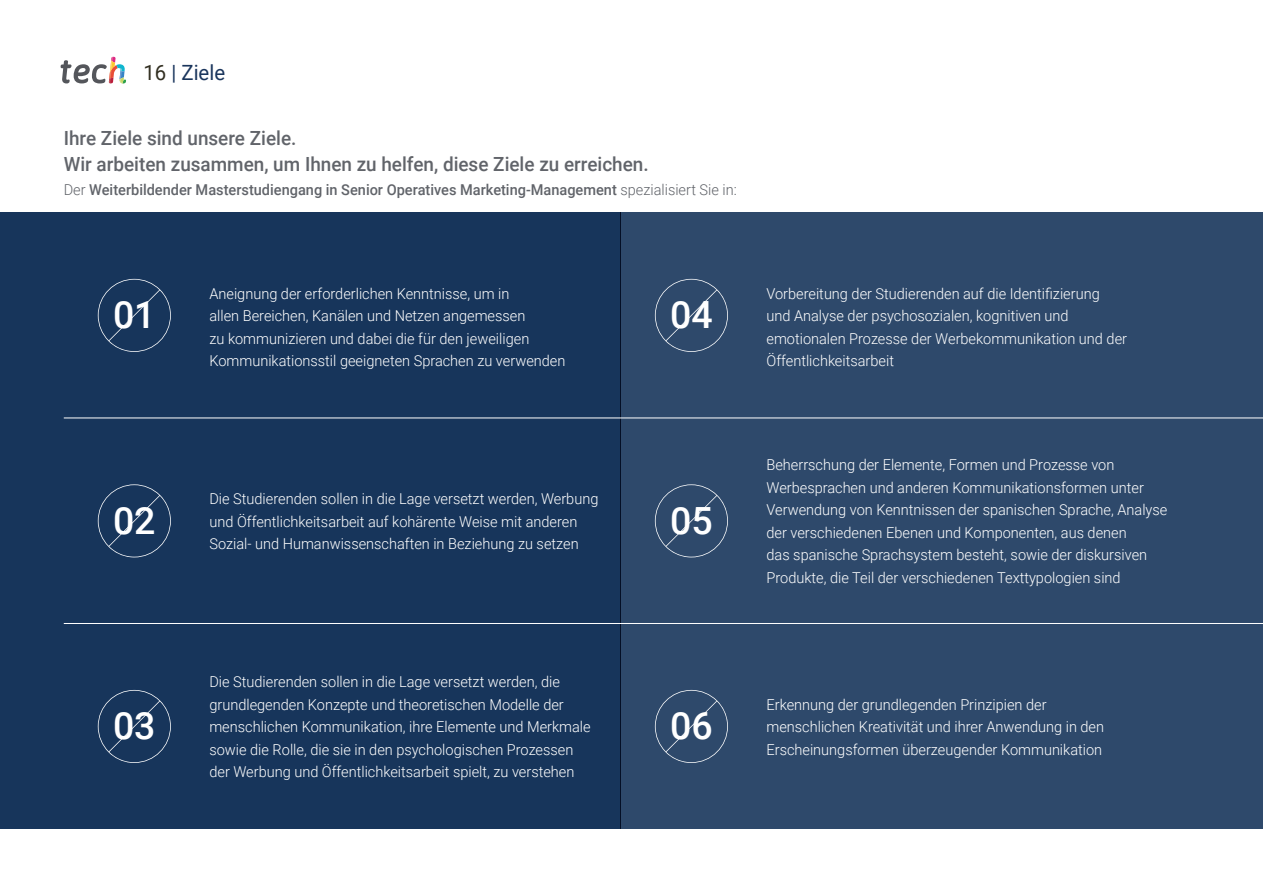
<style>
.page{position:relative;width:1263px;height:893px;background:#fff}
.page>*{position:absolute;margin:0;border:0;box-sizing:border-box;transform-origin:0 0}
.t1{font:500 37.5px "Roboto";color:#fff}
.t2{font:21px "Roboto";color:#1a355c}
.t3{font:500 19.5px/25.5px "Roboto";color:#61646a}
.t4{font:300 15px/22.5px "Roboto";color:#fff}
.t5{font:500 15px "Roboto";color:#61646a}
.s1{color:#312e20}
.s2{font-weight:300}
</style>
<div class="page">
<svg style="left:61px;top:57px;width:65px;height:27px"></svg>
<div style="left:621px;top:213px;width:642px;height:616px;background:#2e496b"></div>
<div style="left:0;top:213px;width:621px;height:616px;background:#17355b"></div>
<svg style="left:98px;top:279px;width:73px;height:73px"></svg>
<svg style="left:98px;top:690px;width:73px;height:73px"></svg>
<svg style="left:655px;top:279px;width:73px;height:73px"></svg>
<svg style="left:655px;top:690px;width:73px;height:73px"></svg>
<svg style="left:98px;top:484px;width:73px;height:73px"></svg>
<svg style="left:655px;top:484px;width:73px;height:73px"></svg>
<hr style="left:64px;top:418px;width:1199px;height:1px;background:#fff">
<hr style="left:64px;top:623px;width:1199px;height:1px;background:#fff">
<h2 class="t2" style="left:144px;top:57px;width:83px"><span class="s1">16</span> | Ziele</h2>
<h3 class="t3" style="left:64px;top:125px;width:586px">Ihre Ziele sind unsere Ziele.<br>Wir arbeiten zusammen, um Ihnen zu helfen, diese Ziele zu erreichen.</h3>
<p class="t5" style="left:64px;top:179px;width:674px"><span class="s2">Der</span> Weiterbildender Masterstudiengang in Senior Operatives Marketing-Management <span class="s2">spezialisiert Sie in:</span></p>
<h1 class="t1" style="left:113px;top:288px;width:44px">01</h1>
<p class="t4" style="left:209px;top:281px;width:358px">Aneignung der erforderlichen Kenntnisse, um in<br>allen Bereichen, Kanälen und Netzen angemessen<br>zu kommunizieren und dabei die für den jeweiligen Kommunikationsstil geeigneten Sprachen zu verwenden</p>
<h1 class="t1" style="left:670px;top:288px;width:44px">04</h1>
<p class="t4" style="left:766px;top:281px;width:362px">Vorbereitung der Studierenden auf die Identifizierung und Analyse der psychosozialen, kognitiven und emotionalen Prozesse der Werbekommunikation und der Öffentlichkeitsarbeit</p>
<h1 class="t1" style="left:113px;top:494px;width:44px">02</h1>
<h1 class="t1" style="left:113px;top:699px;width:44px">03</h1>
<p class="t4" style="left:209px;top:487px;width:390px">Die Studierenden sollen in die Lage versetzt werden, Werbung und Öffentlichkeitsarbeit auf kohärente Weise mit anderen<br>Sozial- und Humanwissenschaften in Beziehung zu setzen</p>
<p class="t4" style="left:209px;top:670px;width:383px">Die Studierenden sollen in die Lage versetzt werden, die grundlegenden Konzepte und theoretischen Modelle der menschlichen Kommunikation, ihre Elemente und Merkmale sowie die Rolle, die sie in den psychologischen Prozessen der Werbung und Öffentlichkeitsarbeit spielt, zu verstehen</p>
<h1 class="t1" style="left:670px;top:494px;width:44px">05</h1>
<h1 class="t1" style="left:670px;top:699px;width:44px">06</h1>
<p class="t4" style="left:766px;top:453px;width:402px">Beherrschung der Elemente, Formen und Prozesse von Werbesprachen und anderen Kommunikationsformen unter Verwendung von Kenntnissen der spanischen Sprache, Analyse der verschiedenen Ebenen und Komponenten, aus denen<br>das spanische Sprachsystem besteht, sowie der diskursiven Produkte, die Teil der verschiedenen Texttypologien sind</p>
<p class="t4" style="left:766px;top:692px;width:339px">Erkennung der grundlegenden Prinzipien der menschlichen Kreativität und ihrer Anwendung in den<br>Erscheinungsformen überzeugender Kommunikation</p>
</div>
